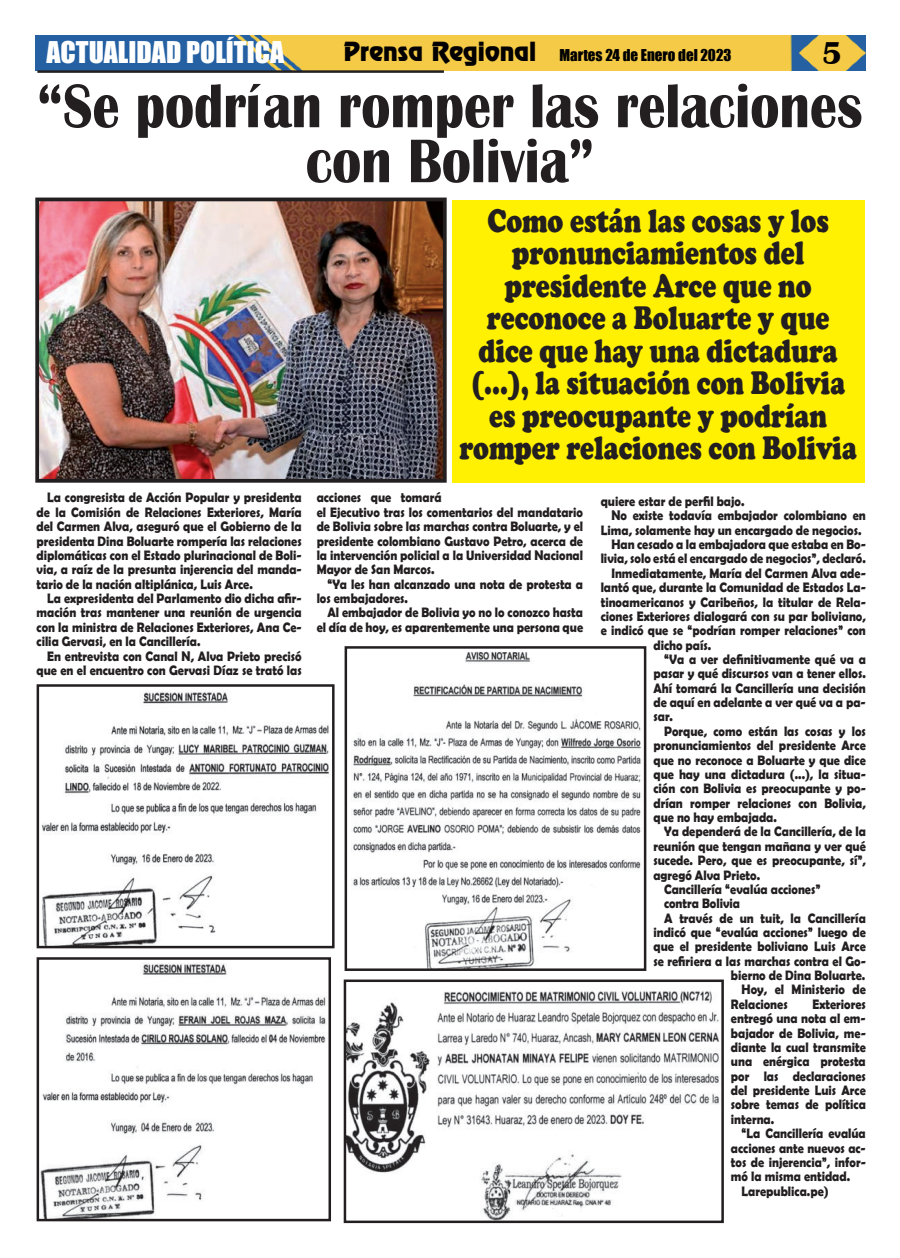
<style>
.page{position:relative;width:900px;height:1258px;background:#fff}
.page>*{position:absolute;margin:0;border:0;box-sizing:border-box;transform-origin:0 0}
.t1{font:700 63.75px/55px "Britannic";color:#231f20;text-align:center;scale:.85 1}
.t2{font:900 33.75px/32.5px "Cooper";color:#231f20;text-align:center;scale:.78 1}
.t3{font:700 32.5px "Britannic";color:#020000}
.t4{font:27.5px "Impact";color:#fff}
.t5{font:15px "Impact";color:#000}
.t6{font:700 13.75px/14.4px "Berlin Sans FB Demi";color:#231f20;text-align:justify;scale:.89 1}
.s1{font-family:"Renfrew Normal";font-size:23.75px;color:#020000}
</style>
<div class="page">
<img style="left:35px;top:35px;width:831px;height:36px">
<hr style="left:37px;top:70px;width:407px;height:3px;background:#231f20">
<img style="left:40px;top:203px;width:402px;height:275px">
<div style="left:35px;top:198px;width:412px;height:285px;border:4px solid #231f20"></div>
<div style="left:452px;top:200px;width:412px;height:283px;background:#fff101"></div>
<img style="left:40px;top:963px;width:286px;height:255px">
<div style="left:37px;top:957px;width:294px;height:264px;border:2px solid #231f20"></div>
<img style="left:351px;top:651px;width:291px;height:317px">
<div style="left:345px;top:646px;width:301px;height:325px;border:2px solid #231f20"></div>
<img style="left:42px;top:690px;width:287px;height:255px">
<div style="left:37px;top:684px;width:298px;height:264px;border:2px solid #231f20"></div>
<img style="left:347px;top:991px;width:373px;height:229px">
<div style="left:344px;top:979px;width:380px;height:244px;border:2px solid #231f20"></div>
<h3 class="t4" style="left:46px;top:39px;width:239px">ACTUALIDAD POLÍTICA</h3>
<p class="t5" style="left:343px;top:48px;width:390px"><span class="s1">Prensa Regional</span> Martes 24 de Enero del 2023</p>
<h3 class="t3" style="left:822px;top:36px;width:21px">5</h3>
<h1 class="t1" style="left:37px;top:78px;width:973px">“Se podrían romper las relaciones con Bolivia”</h1>
<p class="t6" style="left:37px;top:491px;width:299px;text-indent:11px">La congresista de Acción Popular y presidenta de la Comisión de Relaciones Exteriores, María del Carmen Alva, aseguró que el Gobierno de la presidenta Dina Boluarte rompería las relaciones diplomáticas con el Estado plurinacional de Boli&shy;via, a raíz de la presunta injerencia del manda&shy;tario de la nación altiplánica, Luis Arce.</p>
<p class="t6" style="left:37px;top:591px;width:299px;text-indent:11px">La expresidenta del Parlamento dio dicha afir&shy;mación tras mantener una reunión de urgencia con la ministra de Relaciones Exteriores, Ana Ce&shy;cilia Gervasi, en la Cancillería.</p>
<p class="t6" style="left:37px;top:648px;width:299px;text-align:right">En entrevista con Canal N, Alva Prieto precisó que en el encuentro con Gervasi Díaz se trató las</p>
<h2 class="t2" style="left:459px;top:207px;width:511px">Como están las cosas y los pronunciamientos del presidente Arce que no reconoce a Boluarte y que dice que hay una dictadura (...), la situación con Bolivia es preocupante y podrían romper relaciones con Bolivia</h2>
<p class="t6" style="left:317px;top:491px;width:301px;text-align:left">acciones que tomará<br>el Ejecutivo tras los comentarios del mandatario de Bolivia sobre las marchas contra Boluarte, y el presidente colombiano Gustavo Petro, acerca de la intervención policial a la Universidad Nacional Mayor de San Marcos.</p>
<p class="t6" style="left:317px;top:577px;width:301px;text-indent:11px">“Ya les han alcanzado una nota de protesta a los embajadores.</p>
<p class="t6" style="left:317px;top:606px;width:301px;text-align:right">Al embajador de Bolivia yo no lo conozco hasta el día de hoy, es aparentemente una persona que</p>
<p class="t6" style="left:601px;top:494px;width:163px">quiere estar de perfil bajo.</p>
<p class="t6" style="left:611px;top:509px;width:287px">No existe todavía embajador colombiano en</p>
<p class="t6" style="left:601px;top:522px;width:295px">Lima, solamente hay un encargado de negocios.</p>
<p class="t6" style="left:611px;top:538px;width:287px">Han cesado a la embajadora que estaba en Bo-</p>
<p class="t6" style="left:601px;top:551px;width:299px">livia, solo está el encargado de negocios”, declaró.</p>
<p class="t6" style="left:611px;top:566px;width:287px">Inmediatamente, María del Carmen Alva ade-</p>
<p class="t6" style="left:601px;top:580px;width:299px">lantó que, durante la Comunidad de Estados La-</p>
<p class="t6" style="left:601px;top:594px;width:299px">tinoamericanos y Caribeños, la titular de Rela-</p>
<p class="t6" style="left:601px;top:609px;width:299px">ciones Exteriores dialogará con su par boliviano,</p>
<p class="t6" style="left:601px;top:624px;width:299px">e indicó que se “podrían romper relaciones” con</p>
<p class="t6" style="left:653px;top:638px;width:67px">dicho país.</p>
<p class="t6" style="left:664px;top:652px;width:228px">“Va a ver definitivamente qué va a</p>
<p class="t6" style="left:653px;top:667px;width:240px">pasar y qué discursos van a tener ellos.</p>
<p class="t6" style="left:653px;top:681px;width:240px">Ahí tomará la Cancillería una decisión</p>
<p class="t6" style="left:653px;top:696px;width:240px">de aquí en adelante a ver qué va a pa-</p>
<p class="t6" style="left:653px;top:710px;width:24px">sar.</p>
<p class="t6" style="left:664px;top:724px;width:228px">Porque, como están las cosas y los</p>
<p class="t6" style="left:653px;top:739px;width:240px">pronunciamientos del presidente Arce</p>
<p class="t6" style="left:653px;top:753px;width:240px">que no reconoce a Boluarte y que dice</p>
<p class="t6" style="left:653px;top:767px;width:240px">que hay una dictadura (...), la situa-</p>
<p class="t6" style="left:653px;top:782px;width:240px">ción con Bolivia es preocupante y po-</p>
<p class="t6" style="left:653px;top:795px;width:240px">drían romper relaciones con Bolivia,</p>
<p class="t6" style="left:653px;top:811px;width:140px">que no hay embajada.</p>
<p class="t6" style="left:664px;top:824px;width:228px">Ya dependerá de la Cancillería, de la</p>
<p class="t6" style="left:653px;top:839px;width:240px">reunión que tengan mañana y ver qué</p>
<p class="t6" style="left:653px;top:853px;width:240px">sucede. Pero, que es preocupante, sí”,</p>
<p class="t6" style="left:653px;top:868px;width:121px">agregó Alva Prieto.</p>
<p class="t6" style="left:664px;top:882px;width:177px">Cancillería “evalúa acciones”</p>
<p class="t6" style="left:664px;top:897px;width:87px">contra Bolivia</p>
<p class="t6" style="left:664px;top:910px;width:228px">A través de un tuit, la Cancillería</p>
<p class="t6" style="left:653px;top:926px;width:240px">indicó que “evalúa acciones” luego de</p>
<p class="t6" style="left:653px;top:940px;width:240px">que el presidente boliviano Luis Arce</p>
<p class="t6" style="left:653px;top:954px;width:240px">se refiriera a las marchas contra el Go-</p>
<p class="t6" style="left:731px;top:968px;width:152px">bierno de Dina Boluarte.</p>
<p class="t6" style="left:742px;top:982px;width:141px">Hoy, el Ministerio de</p>
<p class="t6" style="left:731px;top:998px;width:65px">Relaciones</p>
<p class="t6" style="left:731px;top:998px;width:153px;text-indent:82px">Exteriores entregó una nota al em&shy;bajador de Bolivia, me&shy;diante la cual transmite una enérgica protesta por las declaraciones del presidente Luis Arce sobre temas de política interna.</p>
<p class="t6" style="left:742px;top:1126px;width:141px">“La Cancillería evalúa</p>
<p class="t6" style="left:731px;top:1141px;width:153px">acciones ante nuevos ac-</p>
<p class="t6" style="left:731px;top:1155px;width:153px">tos de injerencia”, infor-</p>
<p class="t6" style="left:731px;top:1170px;width:135px">mó la misma entidad.</p>
<p class="t6" style="left:742px;top:1184px;width:99px">Larepublica.pe)</p>
</div>
